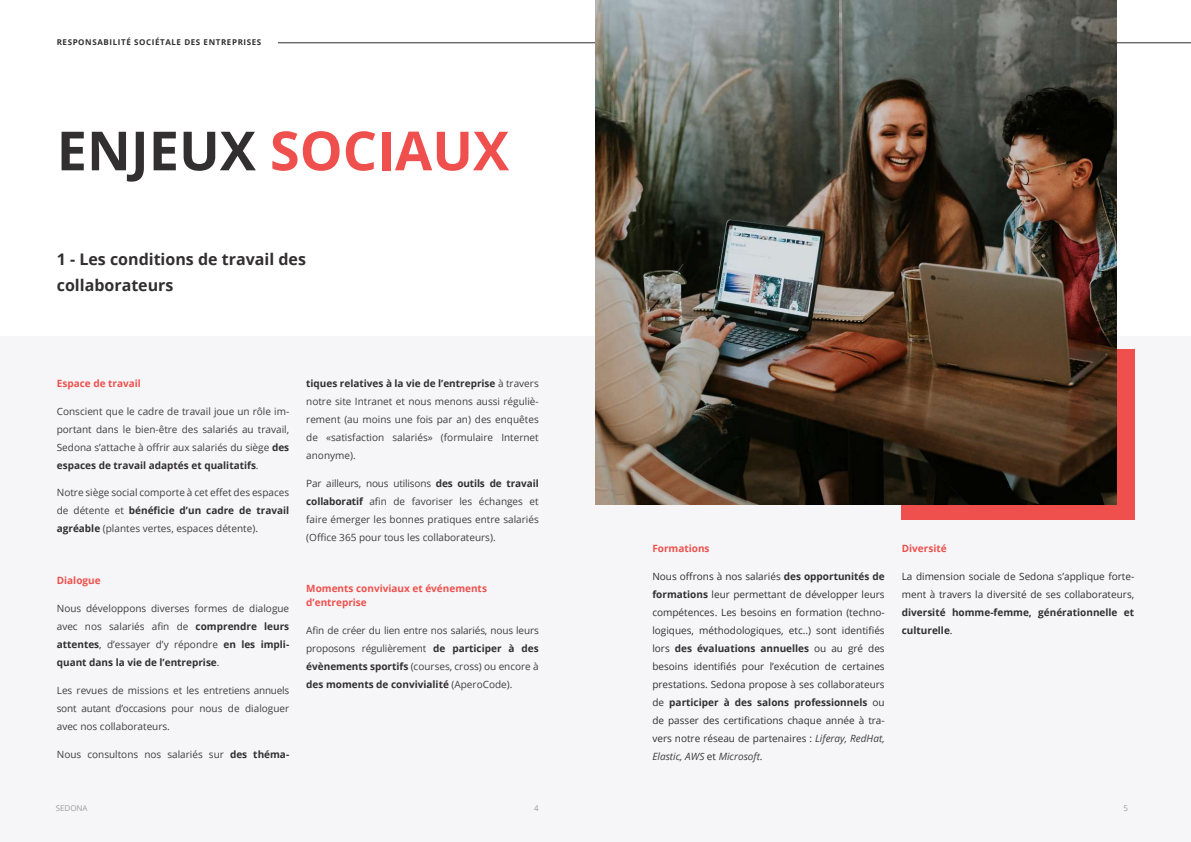
<style>
.page{position:relative;width:1191px;height:842px;background:#fff}
.page>*{position:absolute;margin:0;border:0;box-sizing:border-box;transform-origin:0 0}
.t1{font:700 54px "Open Sans";color:#ef504d}
.t2{font:700 16px/26px "Open Sans";color:#312f30}
.t3{font:10px/18px "Open Sans";color:#3e3e3f;text-align:justify}
.t4{font:10px/18px "Open Sans";color:#312f30;text-align:justify}
.t5{font:700 10px/14px "Open Sans";color:#ef504d}
.t6{font:700 10px/18px "Open Sans";color:#312f30}
.t7{font:700 8px "Open Sans";letter-spacing:.075em;color:#312f30}
.t8{font:8px "Open Sans";color:#9b9da1}
.s1{color:#312f30}
.s2{font-weight:700;color:#312f30}
.s3{font-weight:700}
.s4{font-style:italic;color:#3e3e3f}
.s5{font-weight:400}
</style>
<div class="page">
<hr style="left:278px;top:43px;width:913px;height:1px;background:#312f30">
<div style="left:0;top:336px;width:1191px;height:506px;background:#f6f6f8"></div>
<div style="left:901px;top:350px;width:234px;height:170px;background:#ef504d"></div>
<img style="left:595px;top:0;width:521px;height:505px">
<p class="t7" style="left:57px;top:36px;width:206px">RESPONSABILITÉ SOCIÉTALE DES ENTREPRISES</p>
<h1 class="t1" style="left:57px;top:113px;width:454px"><span class="s1">ENJEUX</span> SOCIAUX</h1>
<h2 class="t2" style="left:57px;top:245px;width:251px">1 - Les conditions de travail des collaborateurs</h2>
<p class="t5" style="left:57px;top:376px;width:86px">Espace de travail</p>
<p class="t3" style="left:57px;top:402px;width:234px">Conscient que le cadre de travail joue un rôle im&shy;portant dans le bien-être des salariés au travail, Sedona s’attache à offrir aux salariés du siège <span class="s2">des espaces de travail adaptés et qualitatifs</span>.</p>
<p class="t3" style="left:57px;top:484px;width:234px">Notre siège social comporte à cet effet des espaces de détente et <span class="s2">bénéficie d’un cadre de travail agréable</span> (plantes vertes, espaces détente).</p>
<p class="t5" style="left:57px;top:573px;width:45px">Dialogue</p>
<p class="t3" style="left:57px;top:599px;width:234px">Nous développons diverses formes de dialogue avec nos salariés afin de <span class="s2">comprendre leurs attentes</span>, d’essayer d’y répondre <span class="s2">en les impli&shy;quant dans la vie de l’entreprise</span>.</p>
<p class="t3" style="left:57px;top:681px;width:234px">Les revues de missions et les entretiens annuels sont autant d’occasions pour nous de dialoguer avec nos collaborateurs.</p>
<p class="t3" style="left:57px;top:745px;width:234px">Nous consultons nos salariés sur <span class="s2">des théma-</span></p>
<p class="t3" style="left:306px;top:374px;width:234px"><span class="s2">tiques relatives à la vie de l’entreprise</span> à travers notre site Intranet et nous menons aussi réguliè&shy;rement (au moins une fois par an) des enquêtes de «satisfaction salariés» (formulaire Internet anonyme).</p>
<p class="t3" style="left:306px;top:474px;width:234px">Par ailleurs, nous utilisons <span class="s2">des outils de travail collaboratif</span> afin de favoriser les échanges et faire émerger les bonnes pratiques entre salariés (Office 365 pour tous les collaborateurs).</p>
<p class="t5" style="left:306px;top:581px;width:182px">Moments conviviaux et événements d’entreprise</p>
<p class="t3" style="left:306px;top:621px;width:234px">Afin de créer du lien entre nos salariés, nous leurs proposons régulièrement <span class="s2">de participer à des évènements sportifs</span> (courses, cross) ou encore à <span class="s2">des moments de convivialité</span> (AperoCode).</p>
<p class="t5" style="left:652px;top:541px;width:59px">Formations</p>
<p class="t4" style="left:652px;top:567px;width:234px">Nous offrons à nos salariés <span class="s3">des opportunités de formations</span> leur permettant de développer leurs compétences. Les besoins en formation (techno&shy;logiques, méthodologiques, etc..) sont identifiés lors <span class="s3">des évaluations annuelles</span> ou au gré des besoins identifiés pour l’exécution de certaines prestations. Sedona propose à ses collaborateurs de <span class="s3">participer à des salons professionnels</span> ou de passer des certifications chaque année à tra&shy;vers notre réseau de partenaires : <span class="s4">Liferay, RedHat, Elastic, AWS</span> et <span class="s4">Microsoft</span>.</p>
<p class="t5" style="left:901px;top:541px;width:46px">Diversité</p>
<p class="t4" style="left:901px;top:567px;width:234px">La dimension sociale de Sedona s’applique forte&shy;ment à travers la diversité de ses collaborateurs,</p>
<p class="t6" style="left:901px;top:603px;width:234px">diversité homme-femme, générationnelle et culturelle<span class="s5">.</span></p>
<p class="t8" style="left:56px;top:802px;width:33px">SEDONA</p>
<p class="t8" style="left:534px;top:802px;width:6px">4</p>
<p class="t8" style="left:1123px;top:802px;width:6px">5</p>
</div>
